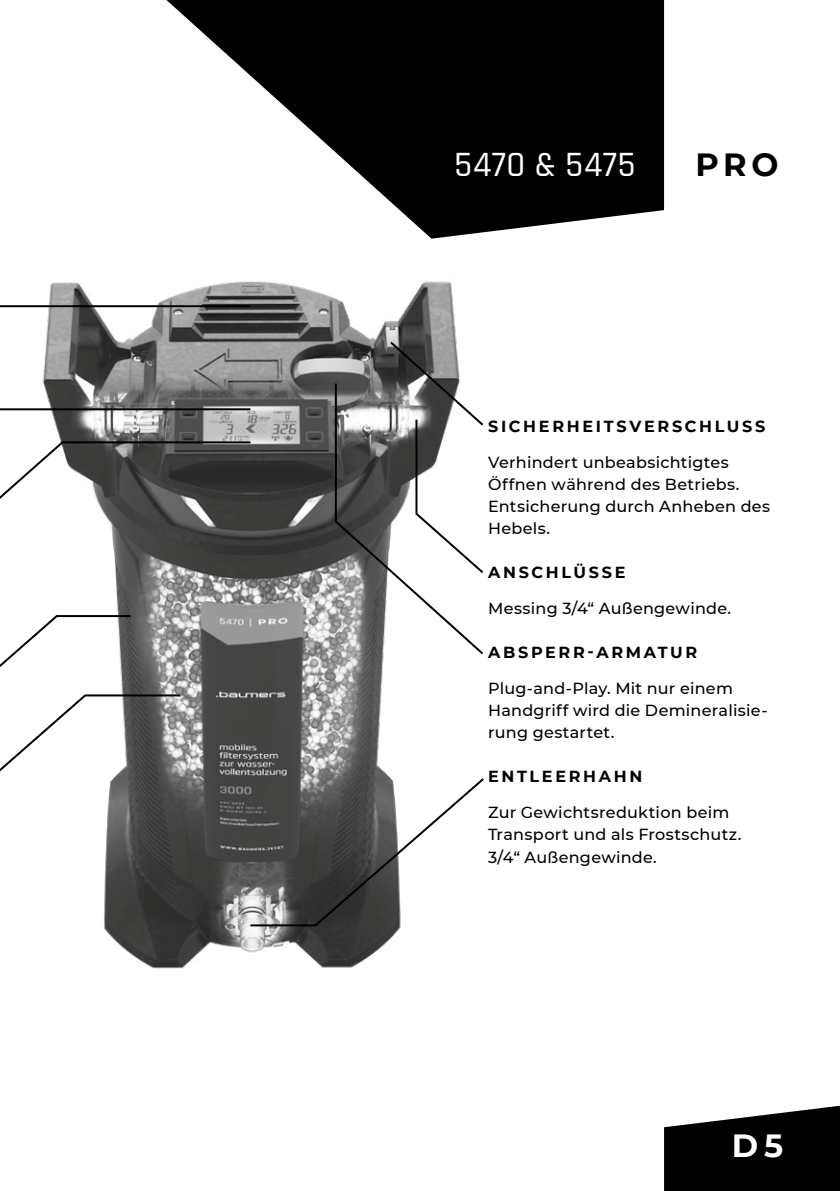
<style>
.page{position:relative;width:840px;height:1191px;background:#fff}
.page>*{position:absolute;margin:0;border:0;box-sizing:border-box;transform-origin:0 0}
.t1{font:500 36px "Rajdhani";letter-spacing:.02em;color:#fff}
.t2{font:700 32px "Montserrat";color:#000}
.t3{font:700 32px "Montserrat";color:#fff}
.t4{font:500 16px/22px "Montserrat";letter-spacing:.015em;color:#000}
.t5{font:700 16px "Montserrat";letter-spacing:.165em;color:#000}
</style>
<div class="page">
<svg style="left:664px;top:1105px;width:175px;height:86px;background:#222"></svg>
<svg style="left:166px;top:0;width:497px;height:239px;fill:#000"></svg>
<img style="left:49px;top:281px;width:408px;height:688px">
<svg style="left:0;top:304px;width:252px;height:136px"></svg>
<svg style="left:0;top:655px;width:132px;height:38px"></svg>
<svg style="left:0;top:693px;width:182px;height:233px"></svg>
<svg style="left:248px;top:776px;width:236px;height:151px"></svg>
<svg style="left:0;top:440px;width:252px;height:215px"></svg>
<svg style="left:333px;top:381px;width:151px;height:275px"></svg>
<svg style="left:388px;top:339px;width:96px;height:236px"></svg>
<h1 class="t1" style="left:454px;top:144px;width:182px">5470 &amp; 5475</h1>
<h2 class="t2" style="left:695px;top:141px;width:84px">PRO</h2>
<p class="t5" style="left:488px;top:415px;width:278px">SICHERHEITSVERSCHLUSS</p>
<p class="t4" style="left:488px;top:451px;width:283px">Verhindert unbeabsichtigtes<br>Öffnen während des Betriebs.<br>Entsicherung durch Anheben des<br>Hebels.</p>
<p class="t5" style="left:488px;top:561px;width:139px">ANSCHLÜSSE</p>
<p class="t4" style="left:488px;top:597px;width:244px">Messing 3/4“ Außengewinde.</p>
<p class="t5" style="left:488px;top:641px;width:210px">ABSPERR-ARMATUR</p>
<p class="t4" style="left:488px;top:677px;width:281px">Plug-and-Play. Mit nur einem<br>Handgriff wird die Demineralisie&shy;rung gestartet.</p>
<p class="t5" style="left:488px;top:765px;width:156px">ENTLEERHAHN</p>
<p class="t4" style="left:488px;top:801px;width:254px">Zur Gewichtsreduktion beim<br>Transport und als Frostschutz.<br>3/4“ Außengewinde.</p>
<h2 class="t3" style="left:731px;top:1122px;width:53px">D5</h2>
</div>
